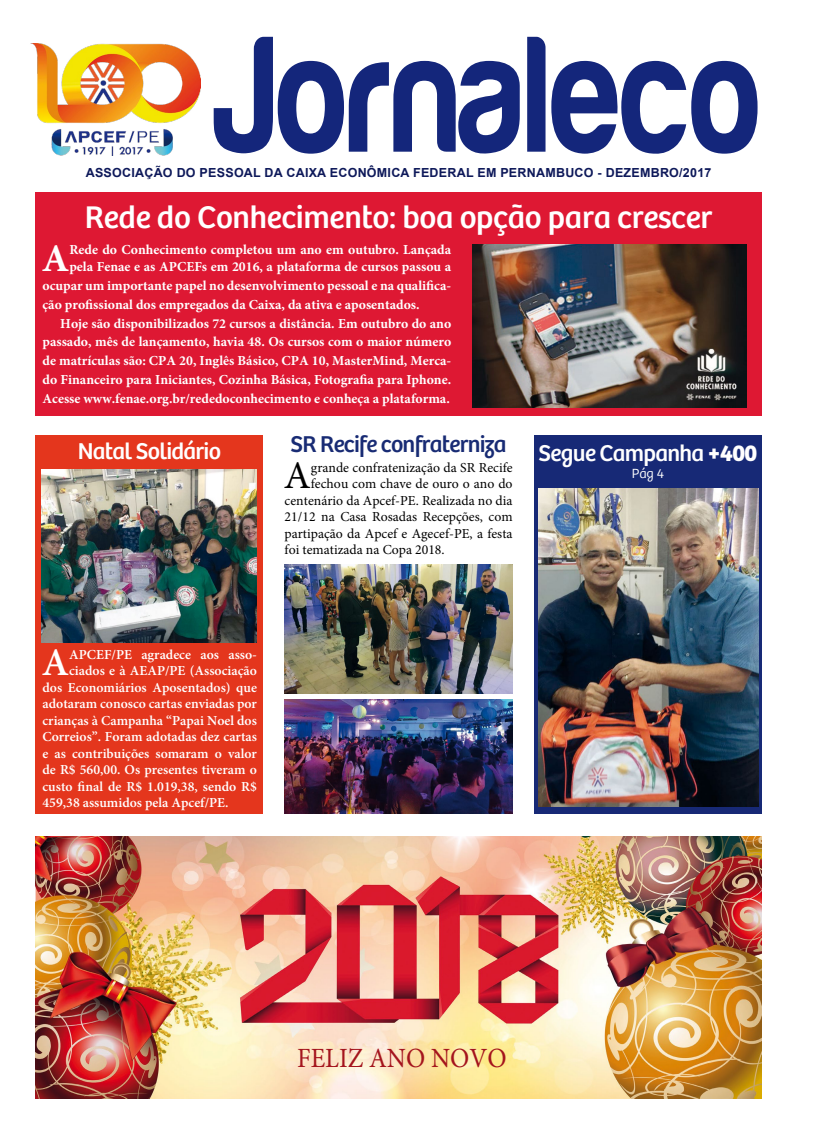
<style>
.page{position:relative;width:815px;height:1134px;background:#fff}
.page>*{position:absolute;margin:0;border:0;box-sizing:border-box;transform-origin:0 0}
.t1{font:700 169px "Harabara Mais Bold Harabara Mais";letter-spacing:-.03em;color:#14267b;scale:.82 1}
.t2{font:700 39.12px "Minion Pro";color:#fff}
.t3{font:600 39.12px "Minion Pro";color:#fff}
.t4{font:39.12px "Minion Pro";color:#000}
.t5{font:32.5px "Bree";letter-spacing:-.01em;color:#fff}
.t6{font:27.88px "Minion Pro";color:#a4141d;scale:.92 1}
.t7{font:23.75px "Bree";letter-spacing:-.03em;color:#fff}
.t8{font:23.75px "Bree";letter-spacing:-.03em;color:#182b74}
.t9{font:700 13.75px/18.9px "Minion Pro";color:#fff}
.t10{font:600 13.75px "Minion Pro";color:#fff}
.t11{font:13.75px "Minion Pro";color:#000}
.t12{font:300 13.75px "Bree";color:#fff}
.t13{font:700 12.5px "Arial";letter-spacing:.02em;color:#0e195a}
.s1{font-weight:700}
</style>
<div class="page">
<div style="left:35px;top:192px;width:727px;height:224px;background:#de1833"></div>
<img style="left:30px;top:43px;width:170px;height:112px">
<img style="left:35px;top:836px;width:727px;height:262px">
<img style="left:472px;top:244px;width:274px;height:164px">
<div style="left:35px;top:435px;width:228px;height:378px;background:#e4361d"></div>
<div style="left:534px;top:435px;width:228px;height:378px;background:#172976"></div>
<img style="left:538px;top:489px;width:220px;height:318px">
<img style="left:42px;top:469px;width:214px;height:174px">
<img style="left:285px;top:699px;width:228px;height:114px">
<img style="left:285px;top:565px;width:228px;height:128px">
<h1 class="t1" style="left:209px;top:-4px;width:676px">Jornaleco</h1>
<p class="t13" style="left:86px;top:164px;width:627px">ASSOCIAÇÃO DO PESSOAL DA CAIXA ECONÔMICA FEDERAL EM PERNAMBUCO - DEZEMBRO/2017</p>
<h3 class="t5" style="left:85px;top:198px;width:629px">Rede do Conhecimento: boa opção para crescer</h3>
<h2 class="t2" style="left:42px;top:231px;width:29px">A</h2>
<p class="t9" style="left:69px;top:241px;width:383px;line-height:16.5px">Rede do Conhecimento completou um ano em outubro. Lançada pela Fenae e as APCEFs em 2016, a plataforma de cursos passou a</p>
<p class="t9" style="left:43px;top:276px;width:410px">ocupar um importante papel no desenvolvimento pessoal e na qualifica&shy;ção profissional dos empregados da Caixa, da ativa e aposentados.</p>
<p class="t9" style="left:43px;top:313px;width:410px;text-align:justify;text-indent:18px">Hoje são disponibilizados 72 cursos a distância. Em outubro do ano passado, mês de lançamento, havia 48. Os cursos com o maior número de matrículas são: CPA 20, Inglês Básico, CPA 10, MasterMind, Merca&shy;do Financeiro para Iniciantes, Cozinha Básica, Fotografia para Iphone.<br>Acesse www.fenae.org.br/rededoconhecimento e conheça a plataforma.</p>
<h3 class="t7" style="left:78px;top:437px;width:145px">Natal Solidário</h3>
<h3 class="t8" style="left:291px;top:430px;width:218px">SR Recife confraterniza</h3>
<h2 class="t4" style="left:284px;top:450px;width:29px">A</h2>
<p class="t11" style="left:311px;top:458px;width:203px">grande confratenização da SR Recife</p>
<p class="t11" style="left:311px;top:475px;width:203px">fechou com chave de ouro o ano do</p>
<p class="t11" style="left:285px;top:491px;width:229px">centenário da Apcef-PE. Realizada no dia</p>
<p class="t11" style="left:285px;top:508px;width:229px">21/12 na Casa Rosadas Recepções, com</p>
<p class="t11" style="left:285px;top:524px;width:229px">partipação da Apcef e Agecef-PE, a festa</p>
<p class="t11" style="left:285px;top:541px;width:162px">foi tematizada na Copa 2018.</p>
<h3 class="t7" style="left:539px;top:440px;width:220px">Segue Campanha <span class="s1">+400</span></h3>
<p class="t12" style="left:632px;top:466px;width:34px">Pág 4</p>
<h2 class="t3" style="left:42px;top:636px;width:29px">A</h2>
<p class="t10" style="left:69px;top:645px;width:189px">APCEF/PE agradece aos asso-</p>
<p class="t10" style="left:69px;top:661px;width:189px">ciados e à AEAP/PE (Associação</p>
<p class="t10" style="left:43px;top:678px;width:216px">dos Economiários Aposentados) que</p>
<p class="t10" style="left:43px;top:694px;width:216px">adotaram conosco cartas enviadas por</p>
<p class="t10" style="left:43px;top:711px;width:216px">crianças à Campanha “Papai Noel dos</p>
<p class="t10" style="left:43px;top:727px;width:216px">Correios”. Foram adotadas dez cartas</p>
<p class="t10" style="left:43px;top:744px;width:216px">e as contribuições somaram o valor</p>
<p class="t10" style="left:43px;top:760px;width:216px">de R$ 560,00. Os presentes tiveram o</p>
<p class="t10" style="left:43px;top:777px;width:216px">custo final de R$ 1.019,38, sendo R$</p>
<p class="t10" style="left:43px;top:793px;width:188px">459,38 assumidos pela Apcef/PE.</p>
<h3 class="t6" style="left:297px;top:1039px;width:229px">FELIZ ANO NOVO</h3>
</div>
